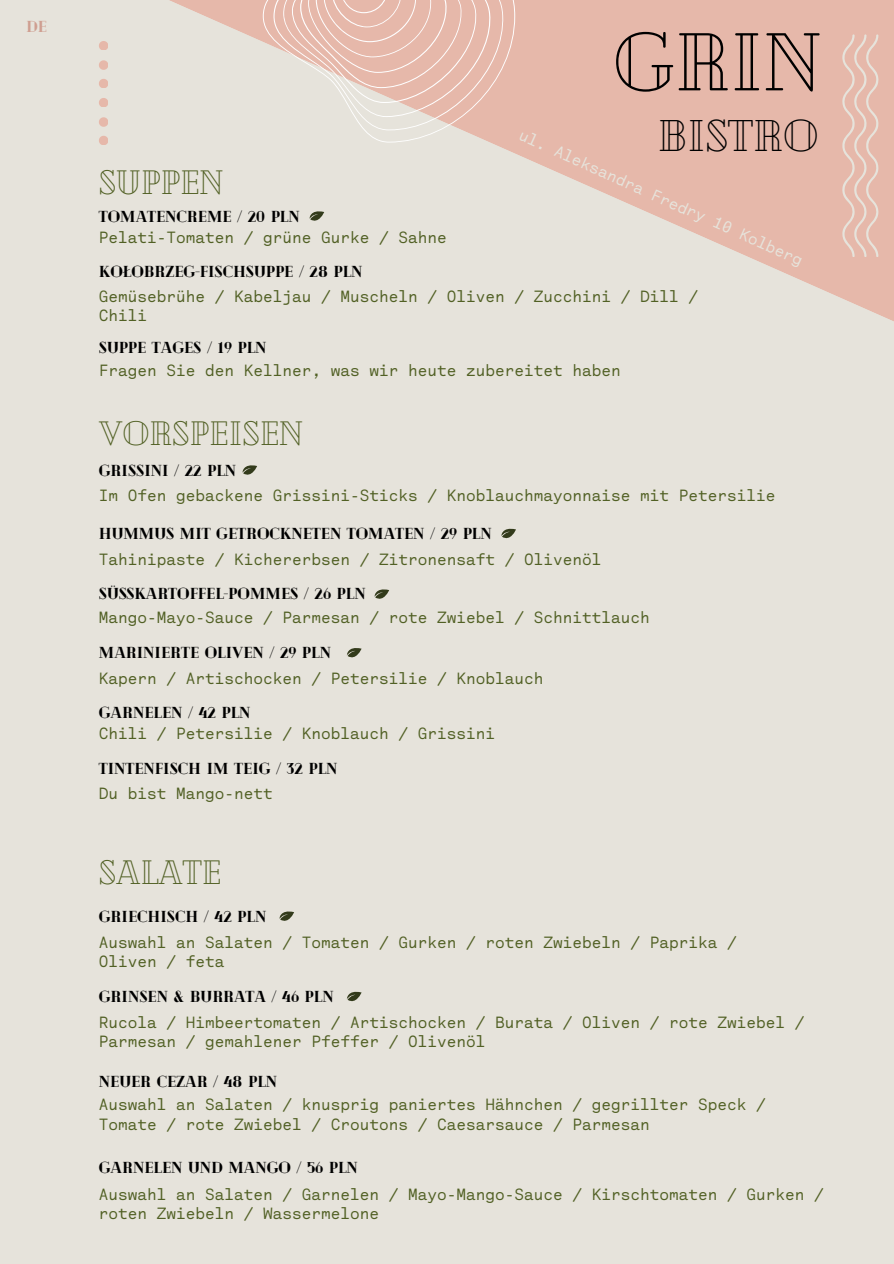
<style>
.page{position:relative;width:894px;height:1264px;background:#fff}
.page>*{position:absolute;margin:0;border:0;box-sizing:border-box;transform-origin:0 0}
.t1{font:81.6px "Cheque";color:#000}
.t2{font:44.25px "Cheque";color:#000}
.t3{font:33.75px "Cheque";color:#516024}
.t4{font:15.9px/19.2px "Monoist";color:#516024}
.t5{font:900 15.9px "Cheque";color:#000}
.t6{font:15.9px "Monoist";color:#e6e3db}
.t7{font:900 15.9px "Cheque";color:#cf9f91}
</style>
<div class="page">
<div style="left:0;top:0;width:893px;height:1263px;background:#e6e3db"></div>
<svg style="left:101px;top:0;width:792px;height:321px"></svg>
<svg style="left:99px;top:41px;width:9px;height:9px"></svg>
<svg style="left:99px;top:98px;width:9px;height:9px"></svg>
<svg style="left:99px;top:60px;width:9px;height:9px"></svg>
<svg style="left:99px;top:117px;width:9px;height:9px"></svg>
<svg style="left:99px;top:79px;width:9px;height:9px"></svg>
<svg style="left:99px;top:136px;width:9px;height:9px"></svg>
<svg style="left:309px;top:209px;width:15px;height:15px"></svg>
<svg style="left:841px;top:34px;width:37px;height:223px"></svg>
<svg style="left:263px;top:0;width:252px;height:142px"></svg>
<svg style="left:242px;top:465px;width:15px;height:10px"></svg>
<svg style="left:501px;top:528px;width:14px;height:11px"></svg>
<svg style="left:374px;top:589px;width:15px;height:10px"></svg>
<svg style="left:347px;top:648px;width:14px;height:10px"></svg>
<svg style="left:279px;top:911px;width:15px;height:10px"></svg>
<svg style="left:347px;top:991px;width:14px;height:11px"></svg>
<p class="t7" style="left:26px;top:16px;width:22px">DE</p>
<p class="t3" style="left:99px;top:160px;width:126px">SUPPEN</p>
<p class="t5" style="left:99px;top:206px;width:202px">TOMATENCREME / 20 PLN</p>
<p class="t4" style="left:99px;top:228px;width:349px">Pelati-Tomaten / grüne Gurke / Sahne</p>
<p class="t5" style="left:99px;top:261px;width:265px">KOŁOBRZEG-FISCHSUPPE / 28 PLN</p>
<p class="t1" style="left:613px;top:9px;width:209px">GRIN</p>
<p class="t2" style="left:657px;top:106px;width:162px">BISTRO</p>
<p class="t6" style="left:524px;top:125px;width:311px;rotate:24deg">ul. Aleksandra Fredry 10 Kolberg</p>
<p class="t4" style="left:99px;top:287px;width:600px">Gemüsebrühe / Kabeljau / Muscheln / Oliven / Zucchini / Dill /<br>Chili</p>
<p class="t5" style="left:99px;top:337px;width:169px">SUPPE TAGES / 19 PLN</p>
<p class="t4" style="left:99px;top:361px;width:523px">Fragen Sie den Kellner, was wir heute zubereitet haben</p>
<p class="t3" style="left:99px;top:411px;width:206px">VORSPEISEN</p>
<p class="t5" style="left:99px;top:459px;width:139px">GRISSINI / 22 PLN</p>
<p class="t4" style="left:99px;top:486px;width:678px">Im Ofen gebackene Grissini-Sticks / Knoblauchmayonnaise mit Petersilie</p>
<h3 class="t5" style="left:99px;top:523px;width:394px">HUMMUS MIT GETROCKNETEN TOMATEN / 29 PLN</h3>
<p class="t4" style="left:99px;top:550px;width:504px">Tahinipaste / Kichererbsen / Zitronensaft / Olivenöl</p>
<p class="t5" style="left:99px;top:583px;width:268px">SÜßKARTOFFEL-POMMES / 26 PLN</p>
<p class="t4" style="left:99px;top:608px;width:552px">Mango-Mayo-Sauce / Parmesan / rote Zwiebel / Schnittlauch</p>
<p class="t5" style="left:99px;top:642px;width:234px">MARINIERTE OLIVEN / 29 PLN</p>
<p class="t4" style="left:99px;top:669px;width:446px">Kapern / Artischocken / Petersilie / Knoblauch</p>
<p class="t5" style="left:99px;top:702px;width:153px">GARNELEN / 42 PLN</p>
<p class="t4" style="left:99px;top:724px;width:398px">Chili / Petersilie / Knoblauch / Grissini</p>
<p class="t5" style="left:99px;top:758px;width:240px">TINTENFISCH IM TEIG / 32 PLN</p>
<p class="t4" style="left:99px;top:784px;width:175px">Du bist Mango-nett</p>
<p class="t3" style="left:99px;top:849px;width:124px">SALATE</p>
<p class="t5" style="left:99px;top:905px;width:169px">GRIECHISCH / 42 PLN</p>
<h3 class="t4" style="left:99px;top:932px;width:639px">Auswahl an Salaten / Tomaten / Gurken / roten Zwiebeln / Paprika /</h3>
<p class="t4" style="left:99px;top:951px;width:127px">Oliven / feta</p>
<p class="t5" style="left:99px;top:986px;width:236px">GRINSEN &amp; BURRATA / 46 PLN</p>
<p class="t4" style="left:99px;top:1013px;width:707px">Rucola / Himbeertomaten / Artischocken / Burata / Oliven / rote Zwiebel /</p>
<p class="t4" style="left:99px;top:1032px;width:388px">Parmesan / gemahlener Pfeffer / Olivenöl</p>
<p class="t5" style="left:99px;top:1071px;width:180px">NEUER CEZAR / 48 PLN</p>
<p class="t4" style="left:99px;top:1095px;width:668px">Auswahl an Salaten / knusprig paniertes Hähnchen / gegrillter Speck /</p>
<p class="t4" style="left:99px;top:1114px;width:552px">Tomate / rote Zwiebel / Croutons / Caesarsauce / Parmesan</p>
<p class="t5" style="left:99px;top:1156px;width:260px">GARNELEN UND MANGO / 56 PLN</p>
<p class="t4" style="left:99px;top:1185px;width:726px">Auswahl an Salaten / Garnelen / Mayo-Mango-Sauce / Kirschtomaten / Gurken / roten Zwiebeln / Wassermelone</p>
</div>
